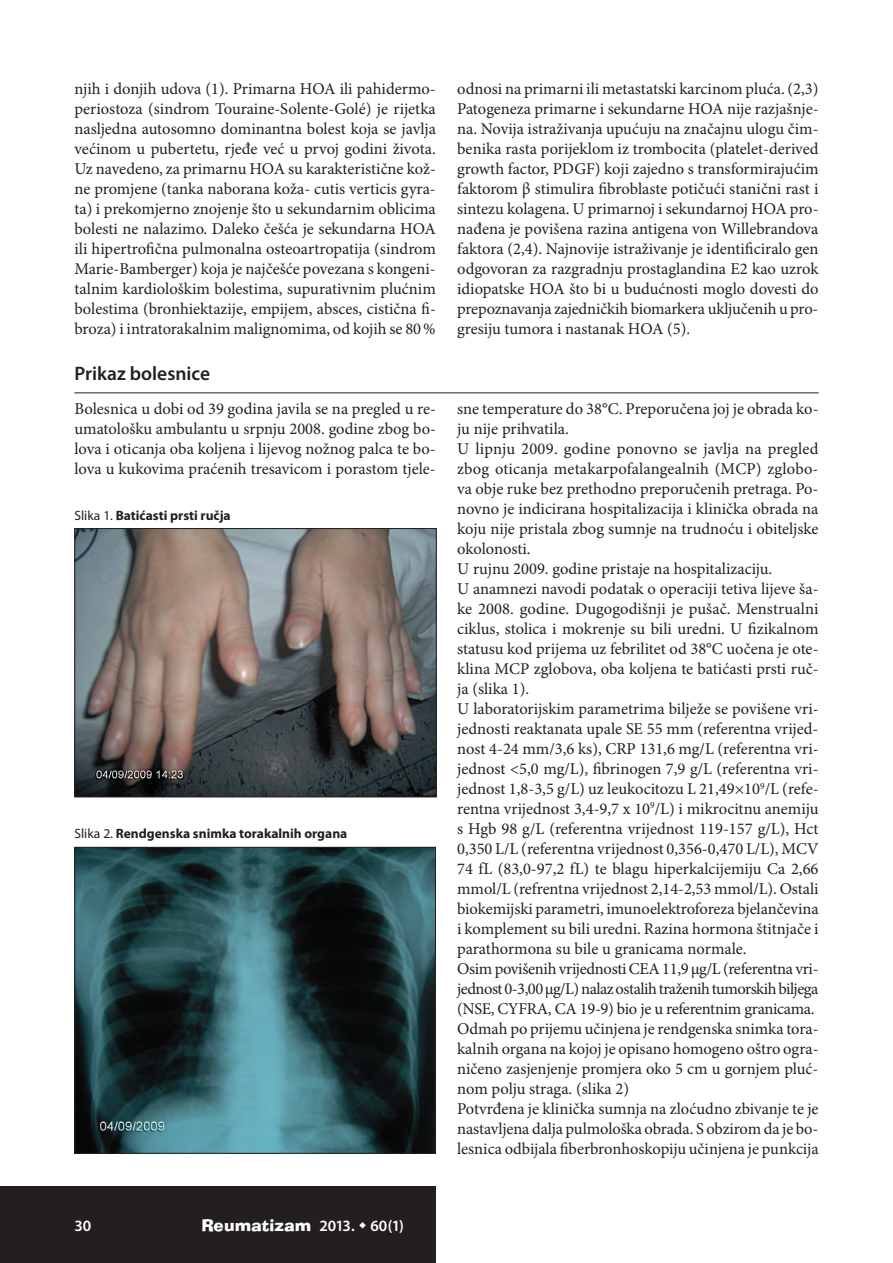
<style>
.page{position:relative;width:893px;height:1263px;background:#fff}
.page>*{position:absolute;margin:0;border:0;box-sizing:border-box;transform-origin:0 0}
.t1{font:600 19.5px "Myriad Pro";color:#231f20}
.t2{font:16.5px/20px "Minion Pro";color:#231f20;text-align:justify}
.t3{font:16.35px "Ad Lib BT";letter-spacing:.01em;color:#fff}
.t4{font:600 15.75px "Myriad Pro";color:#fff}
.t5{font:700 13.5px "Myriad Pro";color:#231f20}
.s1{font-weight:400}
.s2{font-family:"Myriad Pro";font-weight:600;font-size:15.75px}
</style>
<div class="page">
<div style="left:0;top:1186px;width:436px;height:77px;background:#231f20"></div>
<hr style="left:74px;top:392px;width:745px;height:1px;background:#231f20">
<img style="left:76px;top:530px;width:359px;height:265px">
<div style="left:74px;top:528px;width:363px;height:269px;border:1px solid #231f20"></div>
<img style="left:76px;top:849px;width:358px;height:303px">
<div style="left:74px;top:847px;width:362px;height:307px;border:1px solid #231f20"></div>
<p class="t2" style="left:74px;top:80px;width:363px">njih i donjih udova (1). Primarna HOA ili pahidermo&shy;periostoza (sindrom Touraine-Solente-Golé) je rijetka nasljedna autosomno dominantna bolest koja se javlja većinom u pubertetu, rjeđe već u prvoj godini života.<br>Uz navedeno, za primarnu HOA su karakteristične kož&shy;ne promjene (tanka naborana koža- cutis verticis gyra&shy;ta) i prekomjerno znojenje što u sekundarnim oblicima bolesti ne nalazimo. Daleko češća je sekundarna HOA ili hipertrofična pulmonalna osteoartropatija (sindrom Marie-Bamberger) koja je najčešće povezana s kongeni&shy;talnim kardiološkim bolestima, supurativnim plućnim bolestima (bronhiektazije, empijem, absces, cistična fi&shy;broza) i intratorakalnim malignomima, od kojih se 80 %</p>
<p class="t2" style="left:457px;top:80px;width:363px">odnosi na primarni ili metastatski karcinom pluća. (2,3)<br>Patogeneza primarne i sekundarne HOA nije razjašnje&shy;na. Novija istraživanja upućuju na značajnu ulogu čim&shy;benika rasta porijeklom iz trombocita (platelet-derived growth factor, PDGF) koji zajedno s transformirajućim faktorom β stimulira fibroblaste potičući stanični rast i sintezu kolagena. U primarnoj i sekundarnoj HOA pro&shy;nađena je povišena razina antigena von Willebrandova faktora (2,4). Najnovije istraživanje je identificiralo gen odgovoran za razgradnju prostaglandina E2 kao uzrok idiopatske HOA što bi u budućnosti moglo dovesti do prepoznavanja zajedničkih biomarkera uključenih u pro&shy;gresiju tumora i nastanak HOA (5).</p>
<p class="t1" style="left:74px;top:366px;width:137px">Prikaz bolesnice</p>
<p class="t2" style="left:74px;top:400px;width:363px">Bolesnica u dobi od 39 godina javila se na pregled u re&shy;umatološku ambulantu u srpnju 2008. godine zbog bo&shy;lova i oticanja oba koljena i lijevog nožnog palca te bo&shy;lova u kukovima praćenih tresavicom i porastom tjele-</p>
<p class="t2" style="left:457px;top:400px;width:363px;text-align:left">sne temperature do 38°C. Preporučena joj je obrada ko&shy;ju nije prihvatila.<br>U lipnju 2009. godine ponovno se javlja na pregled zbog oticanja metakarpofalangealnih (MCP) zglobo&shy;va obje ruke bez prethodno preporučenih pretraga. Po&shy;novno je indicirana hospitalizacija i klinička obrada na koju nije pristala zbog sumnje na trudnoću i obiteljske okolonosti.<br>U rujnu 2009. godine pristaje na hospitalizaciju.<br>U anamnezi navodi podatak o operaciji tetiva lijeve ša&shy;ke 2008. godine. Dugogodišnji je pušač. Menstrualni ciklus, stolica i mokrenje su bili uredni. U fizikalnom statusu kod prijema uz febrilitet od 38°C uočena je ote&shy;klina MCP zglobova, oba koljena te batićasti prsti ruč&shy;ja (slika 1).<br>U laboratorijskim parametrima bilježe se povišene vri&shy;jednosti reaktanata upale SE 55 mm (referentna vrijed&shy;nost 4-24 mm/3,6 ks), CRP 131,6 mg/L (referentna vri&shy;jednost &lt;5,0 mg/L), fibrinogen 7,9 g/L (referentna vri&shy;jednost 1,8-3,5 g/L) uz leukocitozu L 21,49×10<sup>9</sup>/L (refe&shy;rentna vrijednost 3,4-9,7 x 10<sup>9</sup>/L) i mikrocitnu anemiju s Hgb 98 g/L (referentna vrijednost 119-157 g/L), Hct 0,350 L/L (referentna vrijednost 0,356-0,470 L/L), MCV 74 fL (83,0-97,2 fL) te blagu hiperkalcijemiju Ca 2,66 mmol/L (refrentna vrijednost 2,14-2,53 mmol/L). Ostali biokemijski parametri, imunoelektroforeza bjelančevina i komplement su bili uredni. Razina hormona štitnjače i parathormona su bile u granicama normale.<br>Osim povišenih vrijednosti CEA 11,9 μg/L (referentna vri&shy;jednost 0-3,00 μg/L) nalaz ostalih traženih tumorskih biljega (NSE, CYFRA, CA 19-9) bio je u referentnim granicama.<br>Odmah po prijemu učinjena je rendgenska snimka tora&shy;kalnih organa na kojoj je opisano homogeno oštro ogra&shy;ničeno zasjenjenje promjera oko 5 cm u gornjem pluć&shy;nom polju straga. (slika 2)<br>Potvrđena je klinička sumnja na zloćudno zbivanje te je nastavljena dalja pulmološka obrada. S obzirom da je bo&shy;lesnica odbijala fiberbronhoskopiju učinjena je punkcija</p>
<p class="t5" style="left:74px;top:510px;width:158px"><span class="s1">Slika 1.</span> Batićasti prsti ručja</p>
<p class="t5" style="left:74px;top:829px;width:274px"><span class="s1">Slika 2.</span> Rendgenska snimka torakalnih organa</p>
<p class="t4" style="left:74px;top:1220px;width:18px">30</p>
<p class="t3" style="left:201px;top:1219px;width:204px">Reumatizam <span class="s2">2013. 60(1)</span></p>
</div>
